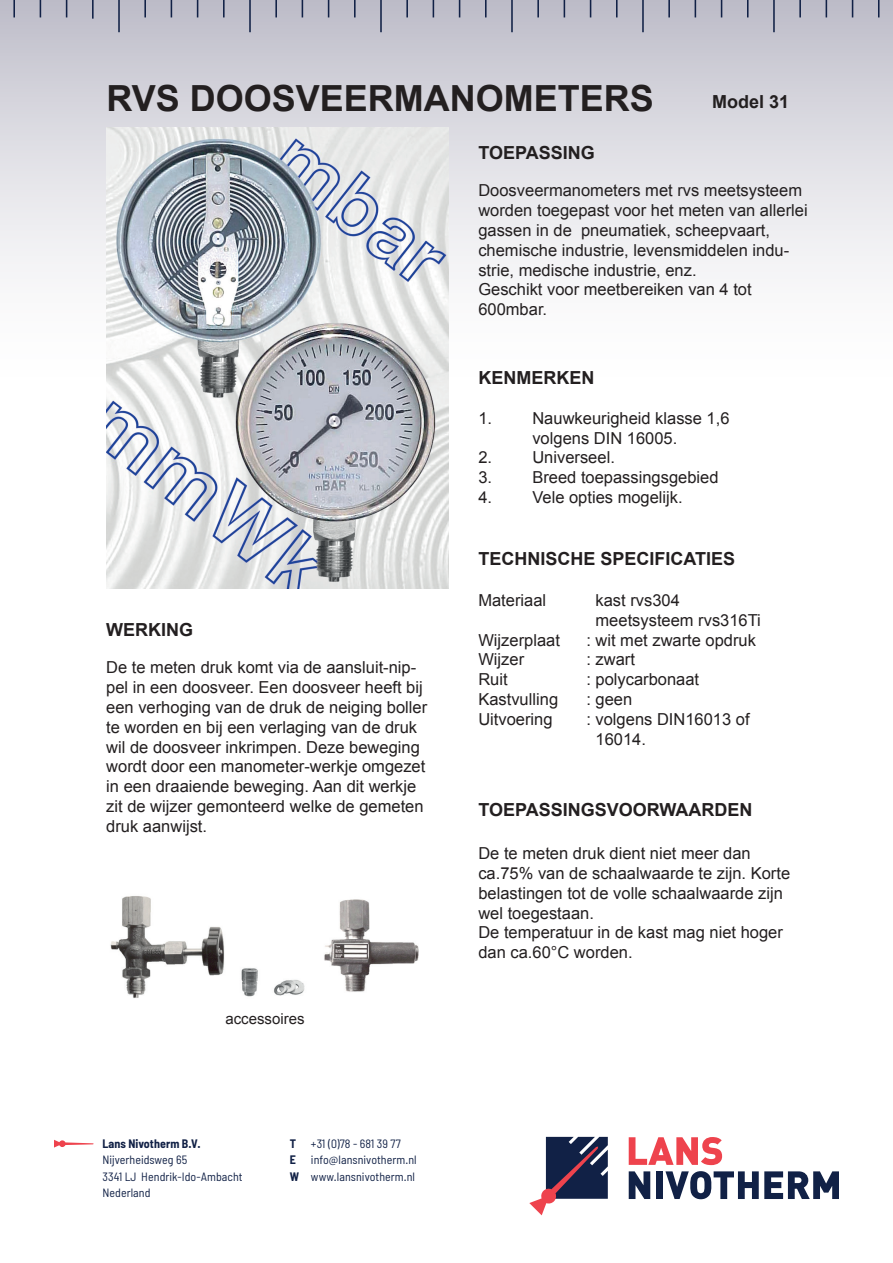
<style>
.page{position:relative;width:893px;height:1263px;background:#fff}
.page>*{position:absolute;margin:0;border:0;box-sizing:border-box;transform-origin:0 0}
.t1{font:700 36px "Arial";color:#231f20}
.t2{font:700 18px "Arial";color:#231f20}
.t3{font:16.5px/19.8px "Arial";color:#231f20}
.t4{font:15px "Arial";color:#231f20}
.t5{font:semi-condensed 12px/16.5px "Barlow";letter-spacing:.005em;color:#112146}
.t6{font:700 semi-condensed 12px "Barlow";letter-spacing:.005em;color:#112146}
.s1{font-weight:700}
</style>
<div class="page">
<div style="left:0;top:0;width:893px;height:404px;background:linear-gradient(to bottom,#c3c2cd,#fff)"></div>
<svg style="left:629px;top:1137px;width:93px;height:28px"></svg>
<svg style="left:629px;top:1171px;width:21px;height:28px"></svg>
<div style="left:656px;top:1171px;width:7px;height:28px;background:#112146"></div>
<svg style="left:665px;top:1171px;width:174px;height:28px"></svg>
<svg style="left:529px;top:1137px;width:79px;height:78px"></svg>
<hr style="left:773px;top:0;width:2px;height:32px;background:#112146">
<svg style="left:747px;top:0;width:1px;height:17px"></svg>
<svg style="left:721px;top:0;width:1px;height:17px"></svg>
<svg style="left:695px;top:0;width:1px;height:17px"></svg>
<svg style="left:668px;top:0;width:2px;height:17px"></svg>
<hr style="left:892px;top:0;width:1px;height:32px;background:#112146">
<svg style="left:878px;top:0;width:1px;height:17px"></svg>
<svg style="left:852px;top:0;width:1px;height:17px"></svg>
<svg style="left:826px;top:0;width:1px;height:17px"></svg>
<svg style="left:799px;top:0;width:2px;height:17px"></svg>
<hr style="left:642px;top:0;width:2px;height:32px;background:#112146">
<svg style="left:616px;top:0;width:2px;height:17px"></svg>
<svg style="left:590px;top:0;width:1px;height:17px"></svg>
<svg style="left:564px;top:0;width:1px;height:17px"></svg>
<svg style="left:537px;top:0;width:2px;height:17px"></svg>
<hr style="left:511px;top:0;width:2px;height:32px;background:#112146">
<svg style="left:485px;top:0;width:2px;height:17px"></svg>
<svg style="left:459px;top:0;width:1px;height:17px"></svg>
<svg style="left:433px;top:0;width:1px;height:17px"></svg>
<svg style="left:406px;top:0;width:2px;height:17px"></svg>
<hr style="left:380px;top:0;width:2px;height:32px;background:#112146">
<svg style="left:354px;top:0;width:2px;height:17px"></svg>
<svg style="left:328px;top:0;width:1px;height:17px"></svg>
<svg style="left:302px;top:0;width:1px;height:17px"></svg>
<svg style="left:275px;top:0;width:2px;height:17px"></svg>
<hr style="left:249px;top:0;width:2px;height:32px;background:#112146">
<svg style="left:223px;top:0;width:2px;height:17px"></svg>
<svg style="left:197px;top:0;width:1px;height:17px"></svg>
<svg style="left:171px;top:0;width:1px;height:17px"></svg>
<svg style="left:144px;top:0;width:2px;height:17px"></svg>
<hr style="left:118px;top:0;width:2px;height:32px;background:#112146">
<svg style="left:92px;top:0;width:2px;height:19px"></svg>
<svg style="left:66px;top:0;width:1px;height:17px"></svg>
<svg style="left:40px;top:0;width:1px;height:17px"></svg>
<svg style="left:13px;top:0;width:2px;height:17px"></svg>
<hr style="left:0;top:0;width:1px;height:32px;background:#112146">
<svg style="left:54px;top:1140px;width:40px;height:7px"></svg>
<img style="left:110px;top:896px;width:309px;height:102px">
<img style="left:106px;top:128px;width:343px;height:460px">
<h1 class="t1" style="left:106px;top:74px;width:549px">RVS DOOSVEERMANOMETERS</h1>
<p class="t2" style="left:712px;top:90px;width:79px">Model 31</p>
<p class="t2" style="left:478px;top:141px;width:118px">TOEPASSING</p>
<p class="t3" style="left:478px;top:181px;width:331px">Doosveermanometers met rvs meetsysteem worden toegepast voor het meten van allerlei gassen in de pneumatiek, scheepvaart, chemische industrie, levensmiddelen indu&shy;strie, medische industrie, enz.<br>Geschikt voor meetbereiken van 4 tot 600mbar.</p>
<p class="t2" style="left:106px;top:617px;width:88px">WERKING</p>
<p class="t3" style="left:106px;top:658px;width:323px">De te meten druk komt via de aansluit-nip&shy;pel in een doosveer. Een doosveer heeft bij een verhoging van de druk de neiging boller te worden en bij een verlaging van de druk wil de doosveer inkrimpen. Deze beweging wordt door een manometer-werkje omgezet in een draaiende beweging. Aan dit werkje zit de wijzer gemonteerd welke de gemeten druk aanwijst.</p>
<p class="t4" style="left:225px;top:1009px;width:81px">accessoires</p>
<p class="t6" style="left:102px;top:1136px;width:100px">Lans Nivotherm B.V.</p>
<p class="t5" style="left:102px;top:1151px;width:142px">Nijverheidsweg 65<br>3341 LJ Hendrik-Ido-Ambacht<br>Nederland</p>
<p class="t5" style="left:290px;top:1135px;width:113px"><span class="s1">T</span> +31 (0)78 - 681 39 77<br><span class="s1">E</span></p>
<p class="t5" style="left:290px;top:1151px;width:129px;text-align:right">info@lansnivotherm.nl<br><span class="s1">W</span> www.lansnivotherm.nl</p>
<p class="t2" style="left:478px;top:366px;width:117px">KENMERKEN</p>
<p class="t3" style="left:478px;top:408px;width:15px">1.</p>
<p class="t3" style="left:532px;top:408px;width:199px">Nauwkeurigheid klasse 1,6 volgens DIN 16005.</p>
<p class="t3" style="left:478px;top:448px;width:15px">2.</p>
<p class="t3" style="left:532px;top:448px;width:84px">Universeel.</p>
<p class="t3" style="left:478px;top:468px;width:15px">3.</p>
<p class="t3" style="left:532px;top:468px;width:188px">Breed toepassingsgebied</p>
<p class="t3" style="left:478px;top:487px;width:15px">4.</p>
<p class="t3" style="left:532px;top:487px;width:152px">Vele opties mogelijk.</p>
<p class="t2" style="left:478px;top:546px;width:258px">TECHNISCHE SPECIFICATIES</p>
<p class="t3" style="left:478px;top:590px;width:69px">Materiaal</p>
<p class="t3" style="left:596px;top:590px;width:167px">kast rvs304 meetsysteem rvs316Ti</p>
<p class="t3" style="left:478px;top:630px;width:83px">Wijzerplaat</p>
<p class="t3" style="left:586px;top:630px;width:171px">: wit met zwarte opdruk</p>
<p class="t3" style="left:478px;top:650px;width:47px">Wijzer</p>
<p class="t3" style="left:586px;top:650px;width:50px">: zwart</p>
<p class="t3" style="left:478px;top:670px;width:31px">Ruit</p>
<p class="t3" style="left:586px;top:670px;width:114px">: polycarbonaat</p>
<p class="t3" style="left:478px;top:689px;width:81px">Kastvulling</p>
<p class="t3" style="left:586px;top:689px;width:47px">: geen</p>
<p class="t3" style="left:478px;top:709px;width:76px">Uitvoering</p>
<p class="t3" style="left:596px;top:709px;width:156px;text-indent:-9px">: volgens DIN16013 of<br>16014.</p>
<p class="t2" style="left:478px;top:798px;width:276px">TOEPASSINGSVOORWAARDEN</p>
<p class="t3" style="left:478px;top:844px;width:313px">De te meten druk dient niet meer dan ca.75% van de schaalwaarde te zijn. Korte belastingen tot de volle schaalwaarde zijn wel toegestaan.<br>De temperatuur in de kast mag niet hoger dan ca.60°C worden.</p>
</div>
